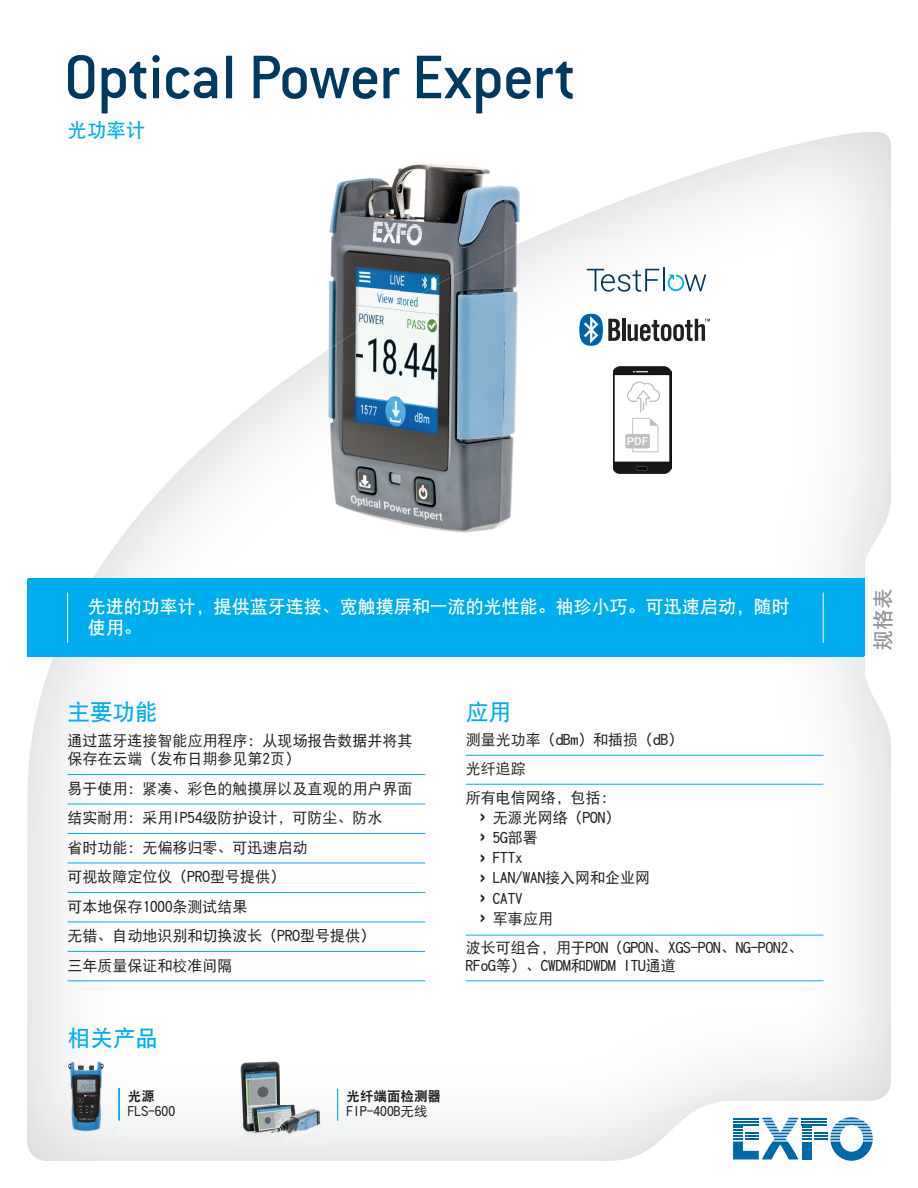
<style>
.page{position:relative;width:918px;height:1188px;background:#fff}
.page>*{position:absolute;margin:0;border:0;box-sizing:border-box;transform-origin:0 0}
.t1{font:500 67.5px "Conduit ITC";letter-spacing:-.01em;color:#003a62}
.t2{font:22.5px "DF Hei W7";color:#00aeef}
.t3{font:21px "DF Hei W7";color:#939598}
.t4{font:19.5px "DF Hei W7";color:#00aeef}
.t5{font:18px/21px "DF Hei W7";color:#fff}
.t6{font:15px/29.5px "DF Hei W5";color:#231f20}
.t7{font:13.5px "DF Hei W5";color:#231f20}
.t8{font:13.5px "DF Hei W9";color:#231f20}
.t9{font:500 10.65px "Roboto";color:#fff;scale:1.08 1}
.s1{font-family:"Akzidenz Grotesk BE";font-size:26.25px}
</style>
<div class="page">
<img style="left:485px;top:235px;width:406px;height:875px">
<img style="left:27px;top:1110px;width:669px;height:51px">
<img style="left:539px;top:194px;width:98px;height:41px">
<img style="left:78px;top:492px;width:407px;height:618px">
<img style="left:180px;top:424px;width:50px;height:68px">
<img style="left:159px;top:470px;width:21px;height:22px">
<img style="left:27px;top:656px;width:51px;height:454px">
<svg style="left:733px;top:1117px;width:140px;height:44px"></svg>
<img style="left:329px;top:164px;width:205px;height:111px">
<img style="left:328px;top:275px;width:72px;height:30px">
<img style="left:400px;top:237px;width:134px;height:304px">
<img style="left:311px;top:305px;width:89px;height:236px">
<div style="left:27px;top:579px;width:837px;height:77px;background:#00aeef"></div>
<hr style="left:67px;top:593px;width:1px;height:50px;background:#fff">
<hr style="left:823px;top:593px;width:1px;height:50px;background:#fff">
<svg style="left:337px;top:1089px;width:1px;height:32px"></svg>
<img style="left:613px;top:366px;width:58px;height:108px">
<div style="left:618px;top:395px;width:48px;height:54px;background:#fff"></div>
<div style="left:625px;top:434px;width:25px;height:14px;background:#bebfc2;border-radius:2px"></div>
<svg style="left:627px;top:382px;width:33px;height:70px"></svg>
<hr style="left:622px;top:319px;width:3px;height:22px;background:#231f20">
<svg style="left:579px;top:314px;width:41px;height:32px"></svg>
<svg style="left:628px;top:319px;width:82px;height:22px"></svg>
<svg style="left:587px;top:269px;width:72px;height:23px"></svg>
<hr style="left:663px;top:268px;width:2px;height:23px;background:#003a62">
<svg style="left:668px;top:275px;width:38px;height:16px"></svg>
<hr style="left:68px;top:774px;width:357px;height:1px;background:#00aeef">
<hr style="left:68px;top:804px;width:357px;height:1px;background:#00aeef">
<hr style="left:68px;top:833px;width:357px;height:1px;background:#00aeef">
<hr style="left:68px;top:863px;width:357px;height:1px;background:#00aeef">
<hr style="left:68px;top:892px;width:357px;height:1px;background:#00aeef">
<hr style="left:68px;top:922px;width:357px;height:1px;background:#00aeef">
<hr style="left:68px;top:951px;width:357px;height:1px;background:#00aeef">
<hr style="left:68px;top:981px;width:357px;height:1px;background:#00aeef">
<hr style="left:466px;top:755px;width:358px;height:1px;background:#00aeef">
<hr style="left:466px;top:784px;width:358px;height:1px;background:#00aeef">
<hr style="left:466px;top:935px;width:358px;height:1px;background:#00aeef">
<hr style="left:466px;top:981px;width:358px;height:1px;background:#00aeef">
<img style="left:238px;top:1060px;width:86px;height:91px">
<img style="left:60px;top:1053px;width:59px;height:86px">
<svg style="left:118px;top:1088px;width:2px;height:32px"></svg>
<h1 class="t1" style="left:64px;top:39px;width:514px">Optical Power Expert</h1>
<h3 class="t4" style="left:68px;top:120px;width:79px">光功率计</h3>
<p class="t9" style="left:627px;top:434px;width:21px">PDF</p>
<p class="t5" style="left:88px;top:596px;width:703px">先进的功率计，提供蓝牙连接、宽触摸屏和一流的光性能。袖珍小巧。可迅速启动，随时使用。</p>
<h2 class="t2" style="left:68px;top:701px;width:91px">主要功能</h2>
<p class="t6" style="left:68px;top:731px;width:346px;line-height:18.8px">通过蓝牙连接智能应用程序：从现场报告数据并将其保存在云端（发布日期参见第2页）</p>
<p class="t6" style="left:68px;top:774px;width:346px">易于使用：紧凑、彩色的触摸屏以及直观的用户界面结实耐用：采用IP54级防护设计，可防尘、防水<br>省时功能：无偏移归零、可迅速启动<br>可视故障定位仪（PRO型号提供）<br>可本地保存1000条测试结果<br>无错、自动地识别和切换波长（PRO型号提供）<br>三年质量保证和校准间隔</p>
<h2 class="t2" style="left:68px;top:1027px;width:91px">相关产品</h2>
<p class="t8" style="left:128px;top:1089px;width:28px">光源</p>
<p class="t7" style="left:128px;top:1104px;width:49px">FLS-600</p>
<p class="t8" style="left:347px;top:1090px;width:96px">光纤端面检测器</p>
<p class="t7" style="left:347px;top:1105px;width:82px">FIP-400B无线</p>
<h2 class="t2" style="left:466px;top:701px;width:46px">应用</h2>
<p class="t6" style="left:466px;top:725px;width:219px;line-height:29px">测量光功率（dBm）和插损（dB）光纤追踪<br>所有电信网络，包括：</p>
<p class="t6" style="left:479px;top:808px;width:173px;line-height:20.1px"><span class="s1">›</span> 无源光网络（PON）<br><span class="s1">›</span> 5G部署<br><span class="s1">›</span> FTTx<br><span class="s1">›</span> LAN/WAN接入网和企业网<span class="s1">›</span> CATV<br><span class="s1">›</span> 军事应用</p>
<p class="t6" style="left:466px;top:938px;width:339px;line-height:18.1px">波长可组合，用于PON（GPON、XGS-PON、NG-PON2、<br>RFoG等）、CWDM和DWDM ITU通道</p>
<h3 class="t3" style="left:872px;top:651px;width:64px;rotate:-90deg">规格表</h3>
</div>
